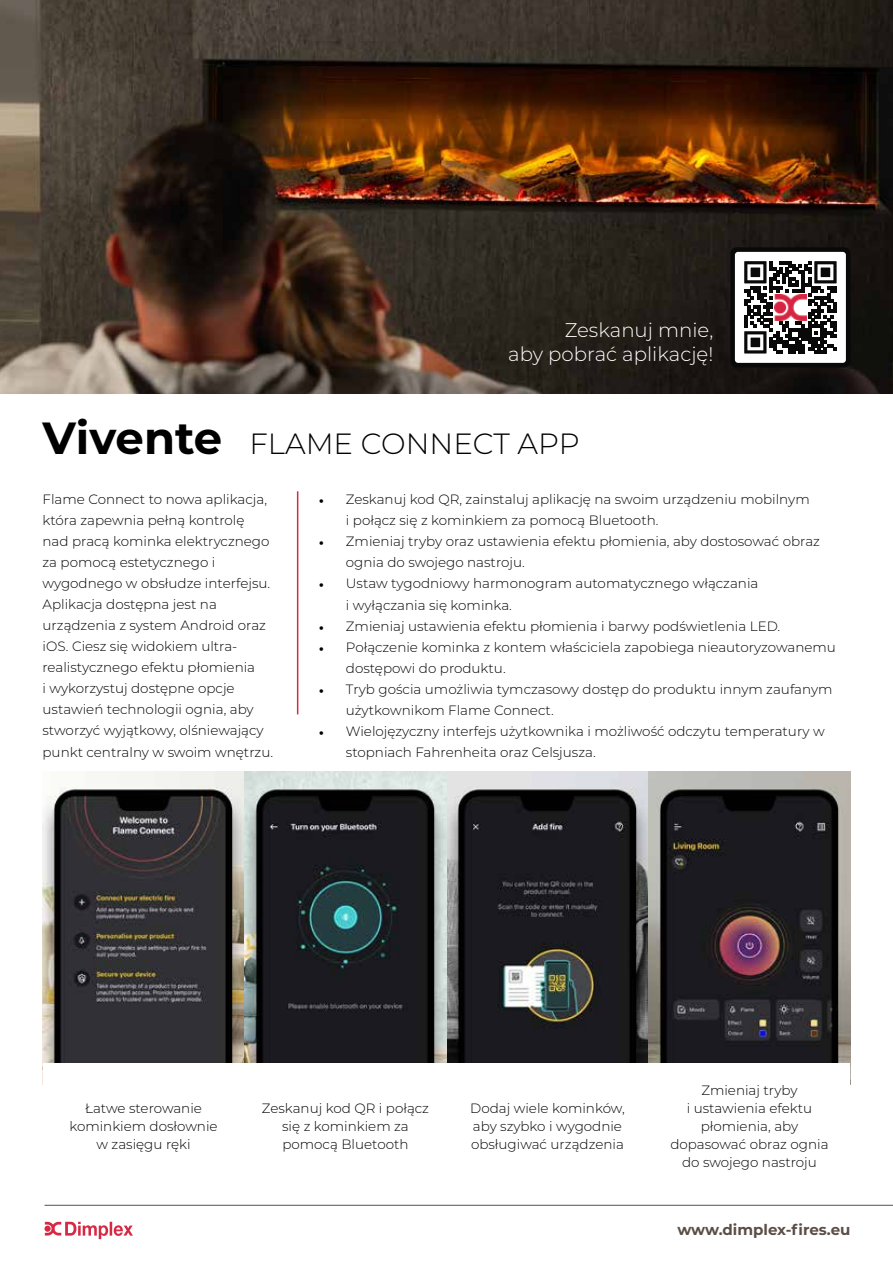
<style>
.page{position:relative;width:893px;height:1263px;background:#fff}
.page>*{position:absolute;margin:0;border:0;box-sizing:border-box;transform-origin:0 0}
.t1{font:300 29.25px "Montserrat";color:#000}
.t2{font:300 19.8px/24px "Montserrat";color:#fff;text-align:right}
.t3{font:700 15px "Montserrat";color:#5c4e47}
.t4{font:300 13.5px/21px "Montserrat";color:#000}
.s1{font-weight:700;font-size:45px}
.s2{font-family:"Minion Pro";font-weight:400}
</style>
<div class="page">
<img style="left:0;top:0;width:893px;height:393px">
<hr style="left:297px;top:491px;width:1px;height:223px;background:#d62945">
<img style="left:43px;top:772px;width:807px;height:291px">
<svg style="left:45px;top:1222px;width:88px;height:17px"></svg>
<hr style="left:45px;top:1205px;width:848px;height:1px;background:#5c4e47">
<svg style="left:730px;top:247px;width:120px;height:120px"></svg>
<h2 class="t2" style="left:508px;top:317px;width:207px">Zeskanuj mnie,<br>aby pobrać aplikację!</h2>
<h1 class="t1" style="left:43px;top:423px;width:539px"><span class="s1">Vivente</span> FLAME CONNECT APP</h1>
<p class="t4" style="left:43px;top:489px;width:232px">Flame Connect to nowa aplikacja, która zapewnia pełną kontrolę nad pracą kominka elektrycznego za pomocą estetycznego i wygodnego w obsłudze interfejsu.<br>Aplikacja dostępna jest na urządzenia z system Android oraz iOS. Ciesz się widokiem ultra&shy;realistycznego efektu płomienia<br>i wykorzystuj dostępne opcje ustawień technologii ognia, aby stworzyć wyjątkowy, olśniewający punkt centralny w swoim wnętrzu.</p>
<p class="t4" style="left:346px;top:489px;width:465px;text-indent:-27px"><span class="s2">•</span> Zeskanuj kod QR, zainstaluj aplikację na swoim urządzeniu mobilnym i połącz się z kominkiem za pomocą Bluetooth.</p>
<p class="t4" style="left:346px;top:531px;width:476px;text-indent:-27px"><span class="s2">•</span> Zmieniaj tryby oraz ustawienia efektu płomienia, aby dostosować obraz ognia do swojego nastroju.</p>
<p class="t4" style="left:346px;top:573px;width:414px;text-indent:-27px"><span class="s2">•</span> Ustaw tygodniowy harmonogram automatycznego włączania i wyłączania się kominka.</p>
<p class="t4" style="left:319px;top:615px;width:463px"><span class="s2">•</span> Zmieniaj ustawienia efektu płomienia i barwy podświetlenia LED.</p>
<p class="t4" style="left:346px;top:636px;width:492px;text-indent:-27px"><span class="s2">•</span> Połączenie kominka z kontem właściciela zapobiega nieautoryzowanemu dostępowi do produktu.</p>
<p class="t4" style="left:346px;top:678px;width:488px;text-indent:-27px"><span class="s2">•</span> Tryb gościa umożliwia tymczasowy dostęp do produktu innym zaufanym użytkownikom Flame Connect.</p>
<p class="t4" style="left:346px;top:720px;width:480px;text-indent:-27px"><span class="s2">•</span> Wielojęzyczny interfejs użytkownika i możliwość odczytu temperatury w stopniach Fahrenheita oraz Celsjusza.</p>
<p class="t4" style="left:69px;top:1099px;width:150px;line-height:18px;text-align:center">Łatwe sterowanie kominkiem dosłownie w zasięgu ręki</p>
<p class="t4" style="left:262px;top:1099px;width:169px;line-height:18px;text-align:center">Zeskanuj kod QR i połącz się z kominkiem za pomocą Bluetooth</p>
<p class="t4" style="left:470px;top:1099px;width:156px;line-height:18px">Dodaj wiele kominków, aby szybko i wygodnie obsługiwać urządzenia</p>
<p class="t4" style="left:670px;top:1081px;width:160px;line-height:18px;text-align:center">Zmieniaj tryby<br>i ustawienia efektu płomienia, aby dopasować obraz ognia do swojego nastroju</p>
<p class="t3" style="left:677px;top:1219px;width:175px">www.dimplex-fires.eu</p>
</div>
